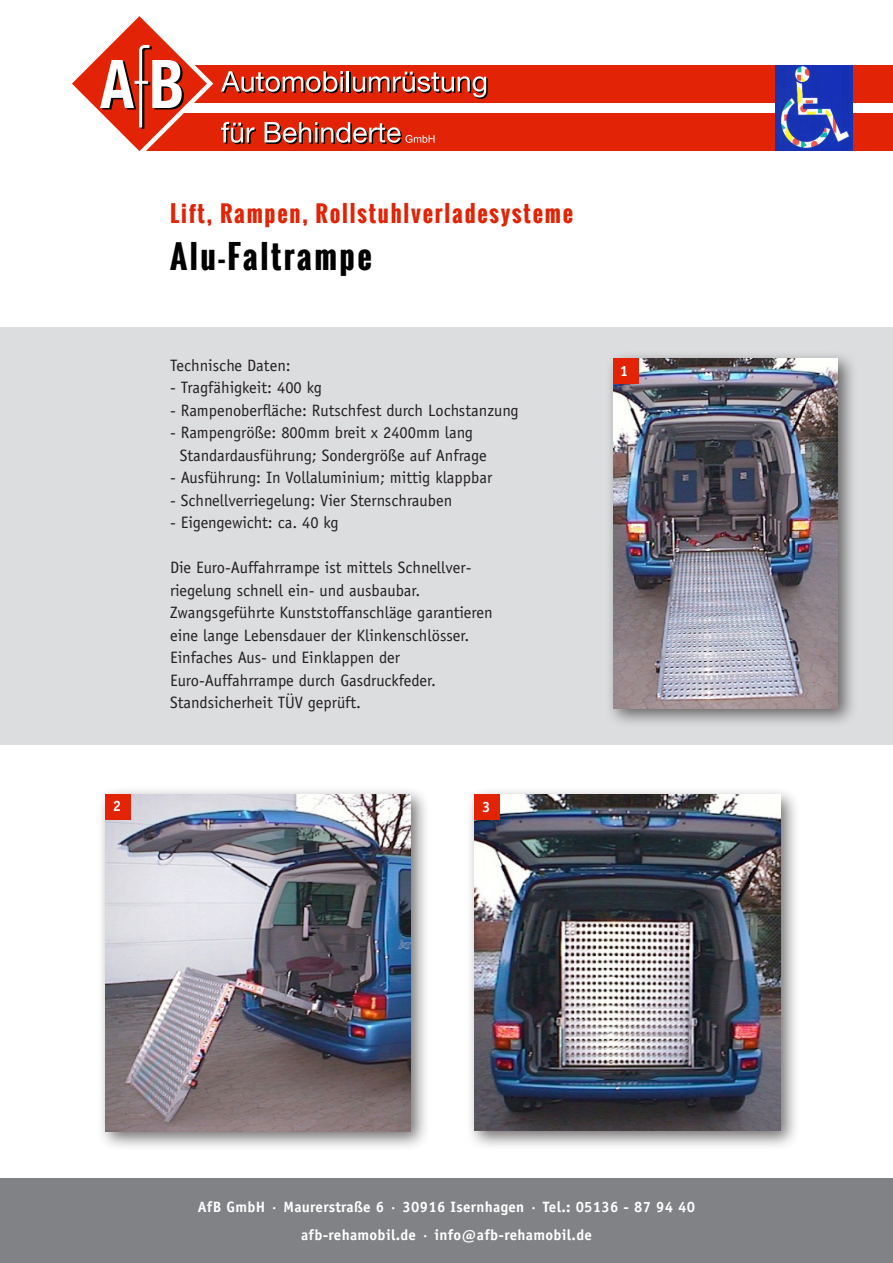
<style>
.page{position:relative;width:893px;height:1263px;background:#fff}
.page>*{position:absolute;margin:0;border:0;box-sizing:border-box;transform-origin:0 0}
.t1{font:700 31.5px "Oswald";letter-spacing:.08em;color:#000001}
.t2{font:700 22.5px "Oswald";letter-spacing:.08em;color:#e22305}
.t3{font:16.5px/22.5px "Officina Sans";color:#231f20}
.t4{font:700 15px/28.5px "Officina Sans";letter-spacing:.02em;color:#fff;text-align:center}
</style>
<div class="page">
<div style="left:0;top:327px;width:893px;height:418px;background:#dcdddf"></div>
<div style="left:97px;top:786px;width:334px;height:365px;background:#231f20;opacity:.64"></div>
<img style="left:105px;top:794px;width:305px;height:337px">
<div style="left:466px;top:786px;width:335px;height:365px;background:#231f20;opacity:.64"></div>
<img style="left:474px;top:795px;width:306px;height:336px">
<div style="left:605px;top:350px;width:253px;height:378px;background:#231f20;opacity:.64"></div>
<img style="left:613px;top:358px;width:225px;height:350px">
<div style="left:140px;top:113px;width:753px;height:38px;background:#e22305"></div>
<div style="left:140px;top:65px;width:753px;height:37px;background:#e22305"></div>
<svg style="left:72px;top:16px;width:141px;height:135px"></svg>
<hr style="left:348px;top:73px;width:3px;height:20px;background:#000">
<svg style="left:221px;top:71px;width:123px;height:22px"></svg>
<hr style="left:340px;top:77px;width:3px;height:14px;background:#fff">
<hr style="left:347px;top:71px;width:2px;height:20px;background:#fff">
<svg style="left:353px;top:72px;width:135px;height:27px"></svg>
<svg style="left:221px;top:122px;width:35px;height:22px"></svg>
<svg style="left:265px;top:122px;width:170px;height:22px"></svg>
<img style="left:775px;top:65px;width:77px;height:86px">
<div style="left:0;top:1179px;width:893px;height:84px;background:#808285"></div>
<div style="left:613px;top:358px;width:25px;height:25px;background:#e22305"></div>
<div style="left:105px;top:794px;width:25px;height:25px;background:#e22305"></div>
<div style="left:474px;top:795px;width:25px;height:25px;background:#e22305"></div>
<h2 class="t2" style="left:170px;top:197px;width:405px">Lift, Rampen, Rollstuhlverladesysteme</h2>
<h1 class="t1" style="left:170px;top:233px;width:203px">Alu-Faltrampe</h1>
<p class="t3" style="left:170px;top:354px;width:122px">Technische Daten:</p>
<p class="t3" style="left:170px;top:376px;width:153px">- Tragfähigkeit: 400 kg</p>
<p class="t3" style="left:170px;top:399px;width:350px">- Rampenoberfläche: Rutschfest durch Lochstanzung</p>
<p class="t3" style="left:180px;top:421px;width:308px;text-indent:-10px">- Rampengröße: 800mm breit x 2400mm lang<br>Standardausführung; Sondergröße auf Anfrage</p>
<p class="t3" style="left:170px;top:466px;width:324px">- Ausführung: In Vollaluminium; mittig klappbar</p>
<p class="t3" style="left:170px;top:489px;width:284px">- Schnellverriegelung: Vier Sternschrauben</p>
<p class="t3" style="left:170px;top:511px;width:170px">- Eigengewicht: ca. 40 kg</p>
<p class="t3" style="left:170px;top:556px;width:324px">Die Euro-Auffahrrampe ist mittels Schnellver&shy;riegelung schnell ein- und ausbaubar.<br>Zwangsgeführte Kunststoffanschläge garantieren eine lange Lebensdauer der Klinkenschlösser.<br>Einfaches Aus- und Einklappen der Euro-Auffahrrampe durch Gasdruckfeder.<br>Standsicherheit TÜV geprüft.</p>
<p class="t4" style="left:113px;top:792px;width:10px">2</p>
<p class="t4" style="left:482px;top:792px;width:10px">3</p>
<p class="t4" style="left:620px;top:356px;width:10px">1</p>
<p class="t4" style="left:198px;top:1192px;width:499px">AfB GmbH · Maurerstraße 6 · 30916 Isernhagen · Tel.: 05136 - 87 94 40 afb-rehamobil.de · info@afb-rehamobil.de</p>
</div>
